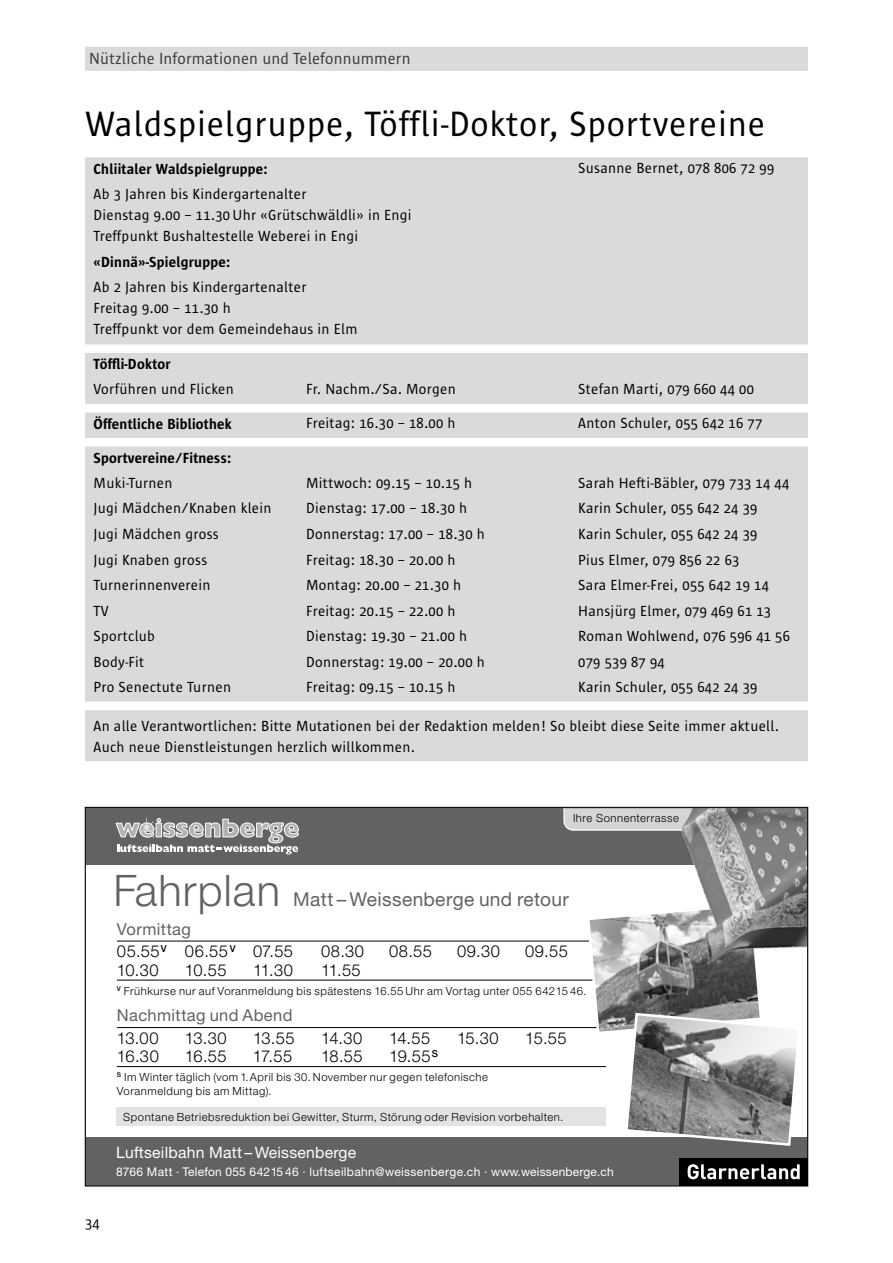
<style>
.page{position:relative;width:893px;height:1263px;background:#fff}
.page>*{position:absolute;margin:0;border:0;box-sizing:border-box;transform-origin:0 0}
.t1{font:300 43.5px "Helvetica Neue LT Pro";letter-spacing:.025em;color:#626261}
.t2{font:36px "Sun Sans";letter-spacing:.02em;color:#000}
.t3{font:19.2px "Helvetica Neue LT Pro";letter-spacing:.015em;color:#626261}
.t4{font:300 16.5px/22.4px "Helvetica Neue LT Pro";letter-spacing:.025em;color:#000}
.t5{font:16.5px "Sun Sans";letter-spacing:.01em;color:#3a3a39}
.t6{font:16.5px "Helvetica Neue LT Pro";letter-spacing:.02em;color:#626261}
.t7{font:15.75px "Helvetica Neue LT Pro";letter-spacing:.015em;color:#fff}
.t8{font:15px/21px "Sun Sans";letter-spacing:.02em;color:#000}
.t9{font:600 15px "Sun Sans";letter-spacing:.02em;color:#000}
.t10{font:12px "Helvetica Neue LT Pro";letter-spacing:.025em;color:#fff}
.t11{font:300 11.25px/13.5px "Helvetica Neue LT Pro";letter-spacing:.045em;color:#000}
.s1{font-weight:400;color:#626261}
</style>
<div class="page">
<div style="left:85px;top:157px;width:723px;height:604px;background:#d9dada"></div>
<div style="left:85px;top:1138px;width:723px;height:48px;background:#626261"></div>
<div style="left:85px;top:807px;width:631px;height:57px;background:#626261"></div>
<svg style="left:563px;top:809px;width:76px;height:22px;background:#d3d4d4"></svg>
<svg style="left:115px;top:818px;width:184px;height:36px"></svg>
<div style="left:117px;top:1107px;width:489px;height:19px;background:#e3e3e3"></div>
<hr style="left:117px;top:941px;width:489px;height:1px;background:#000">
<hr style="left:117px;top:980px;width:489px;height:1px;background:#000">
<hr style="left:117px;top:1027px;width:489px;height:1px;background:#000">
<hr style="left:117px;top:1066px;width:489px;height:1px;background:#000">
<svg style="left:586px;top:916px;width:216px;height:230px"></svg>
<img style="left:639px;top:809px;width:167px;height:215px">
<div style="left:680px;top:1158px;width:128px;height:28px;background:#000"></div>
<svg style="left:688px;top:1164px;width:112px;height:15px"></svg>
<div style="left:85px;top:47px;width:723px;height:24px;background:#d9dada"></div>
<p class="t5" style="left:89px;top:50px;width:323px">Nützliche Informationen und Telefonnummern</p>
<h2 class="t2" style="left:85px;top:105px;width:682px">Waldspielgruppe, Töffli-Doktor, Sportvereine</h2>
<p class="t9" style="left:94px;top:161px;width:176px">Chliitaler Waldspielgruppe:</p>
<p class="t8" style="left:94px;top:184px;width:320px">Ab 3 Jahren bis Kindergartenalter<br>Dienstag 9.00 – 11.30 Uhr «Grütschwäldli» in Engi<br>Treffpunkt Bushaltestelle Weberei in Engi</p>
<p class="t8" style="left:578px;top:158px;width:197px">Susanne Bernet, 078 806 72 99</p>
<p class="t9" style="left:94px;top:254px;width:138px">«Dinnä»-Spielgruppe:</p>
<p class="t8" style="left:94px;top:277px;width:266px">Ab 2 Jahren bis Kindergartenalter<br>Freitag 9.00 – 11.30 h<br>Treffpunkt vor dem Gemeindehaus in Elm</p>
<p class="t9" style="left:94px;top:356px;width:79px">Töffli-Doktor</p>
<p class="t8" style="left:94px;top:379px;width:142px">Vorführen und Flicken</p>
<p class="t8" style="left:306px;top:379px;width:151px">Fr. Nachm./Sa. Morgen</p>
<p class="t8" style="left:578px;top:379px;width:177px">Stefan Marti, 079 660 44 00</p>
<p class="t9" style="left:94px;top:416px;width:140px">Öffentliche Bibliothek</p>
<p class="t8" style="left:306px;top:413px;width:151px">Freitag: 16.30 – 18.00 h</p>
<p class="t8" style="left:578px;top:413px;width:185px">Anton Schuler, 055 642 16 77</p>
<p class="t9" style="left:94px;top:450px;width:139px">Sportvereine/Fitness:</p>
<p class="t8" style="left:94px;top:473px;width:80px">Muki-Turnen</p>
<p class="t8" style="left:306px;top:473px;width:168px">Mittwoch: 09.15 – 10.15 h</p>
<p class="t8" style="left:578px;top:473px;width:212px">Sarah Hefti-Bäbler, 079 733 14 44</p>
<p class="t8" style="left:94px;top:498px;width:179px">Jugi Mädchen/Knaben klein</p>
<p class="t8" style="left:306px;top:498px;width:163px">Dienstag: 17.00 – 18.30 h</p>
<p class="t8" style="left:578px;top:498px;width:181px">Karin Schuler, 055 642 24 39</p>
<p class="t8" style="left:94px;top:524px;width:127px">Jugi Mädchen gross</p>
<p class="t8" style="left:306px;top:524px;width:180px">Donnerstag: 17.00 – 18.30 h</p>
<p class="t8" style="left:578px;top:524px;width:181px">Karin Schuler, 055 642 24 39</p>
<p class="t8" style="left:94px;top:549px;width:115px">Jugi Knaben gross</p>
<p class="t8" style="left:306px;top:549px;width:151px">Freitag: 18.30 – 20.00 h</p>
<p class="t8" style="left:578px;top:549px;width:163px">Pius Elmer, 079 856 22 63</p>
<p class="t8" style="left:94px;top:575px;width:118px">Turnerinnenverein</p>
<p class="t8" style="left:306px;top:575px;width:157px">Montag: 20.00 – 21.30 h</p>
<p class="t8" style="left:578px;top:575px;width:192px">Sara Elmer-Frei, 055 642 19 14</p>
<p class="t8" style="left:94px;top:600px;width:17px">TV</p>
<p class="t8" style="left:306px;top:600px;width:151px">Freitag: 20.15 – 22.00 h</p>
<p class="t8" style="left:578px;top:600px;width:194px">Hansjürg Elmer, 079 469 61 13</p>
<p class="t8" style="left:94px;top:626px;width:63px">Sportclub</p>
<p class="t8" style="left:306px;top:626px;width:163px">Dienstag: 19.30 – 21.00 h</p>
<p class="t8" style="left:578px;top:626px;width:213px">Roman Wohlwend, 076 596 41 56</p>
<p class="t8" style="left:94px;top:651px;width:52px">Body-Fit</p>
<p class="t8" style="left:306px;top:651px;width:180px">Donnerstag: 19.00 – 20.00 h</p>
<p class="t8" style="left:578px;top:651px;width:88px">079 539 87 94</p>
<p class="t8" style="left:94px;top:677px;width:139px">Pro Senectute Turnen</p>
<p class="t8" style="left:306px;top:677px;width:151px">Freitag: 09.15 – 10.15 h</p>
<p class="t8" style="left:578px;top:677px;width:181px">Karin Schuler, 055 642 24 39</p>
<p class="t8" style="left:94px;top:716px;width:687px">An alle Verantwortlichen: Bitte Mutationen bei der Redaktion melden! So bleibt diese Seite immer aktuell.<br>Auch neue Dienstleistungen herzlich willkommen.</p>
<p class="t11" style="left:573px;top:811px;width:107px">Ihre Sonnenterrasse</p>
<h1 class="t1" style="left:114px;top:864px;width:168px">Fahrplan</h1>
<p class="t3" style="left:293px;top:888px;width:277px">Matt – Weissenberge und retour</p>
<p class="t4" style="left:117px;top:917px;width:178px"><span class="s1">Vormittag<br></span>05.55<sup>V</sup> 06.55 <sup>V</sup> 07.55</p>
<p class="t4" style="left:321px;top:940px;width:45px">08.30</p>
<p class="t4" style="left:389px;top:940px;width:44px">08.55</p>
<p class="t4" style="left:457px;top:940px;width:44px">09.30</p>
<p class="t4" style="left:525px;top:940px;width:44px">09.55</p>
<p class="t4" style="left:117px;top:958px;width:43px">10.30</p>
<p class="t4" style="left:185px;top:958px;width:43px">10.55</p>
<p class="t4" style="left:253px;top:958px;width:41px">11.30</p>
<p class="t4" style="left:321px;top:958px;width:41px">11.55</p>
<p class="t11" style="left:117px;top:983px;width:471px"><sup>V</sup> Frühkurse nur auf Voranmeldung bis spätestens 16.55 Uhr am Vortag unter 055 64215 46.</p>
<p class="t6" style="left:117px;top:1005px;width:177px">Nachmittag und Abend</p>
<p class="t4" style="left:117px;top:1026px;width:43px">13.00</p>
<p class="t4" style="left:185px;top:1026px;width:43px">13.30</p>
<p class="t4" style="left:253px;top:1026px;width:43px">13.55</p>
<p class="t4" style="left:321px;top:1026px;width:43px">14.30</p>
<p class="t4" style="left:389px;top:1026px;width:43px">14.55</p>
<p class="t4" style="left:457px;top:1026px;width:43px">15.30</p>
<p class="t4" style="left:525px;top:1026px;width:43px">15.55</p>
<p class="t4" style="left:117px;top:1045px;width:43px">16.30</p>
<p class="t4" style="left:185px;top:1045px;width:43px">16.55</p>
<p class="t4" style="left:253px;top:1045px;width:41px">17.55</p>
<p class="t4" style="left:321px;top:1045px;width:43px">18.55</p>
<p class="t4" style="left:389px;top:1045px;width:50px">19.55<sup>S</sup></p>
<p class="t11" style="left:117px;top:1070px;width:373px"><sup>S</sup> Im Winter täglich (vom 1.April bis 30. November nur gegen telefonische<br>Voranmeldung bis am Mittag).</p>
<p class="t11" style="left:123px;top:1109px;width:442px">Spontane Betriebsreduktion bei Gewitter, Sturm, Störung oder Revision vorbehalten.</p>
<p class="t8" style="left:85px;top:1213px;width:16px">34</p>
<p class="t7" style="left:116px;top:1143px;width:242px">Luftseilbahn Matt – Weissenberge</p>
<p class="t10" style="left:116px;top:1164px;width:499px">8766 Matt · Telefon 055 64215 46 · luftseilbahn@weissenberge.ch · www.weissenberge.ch</p>
</div>
